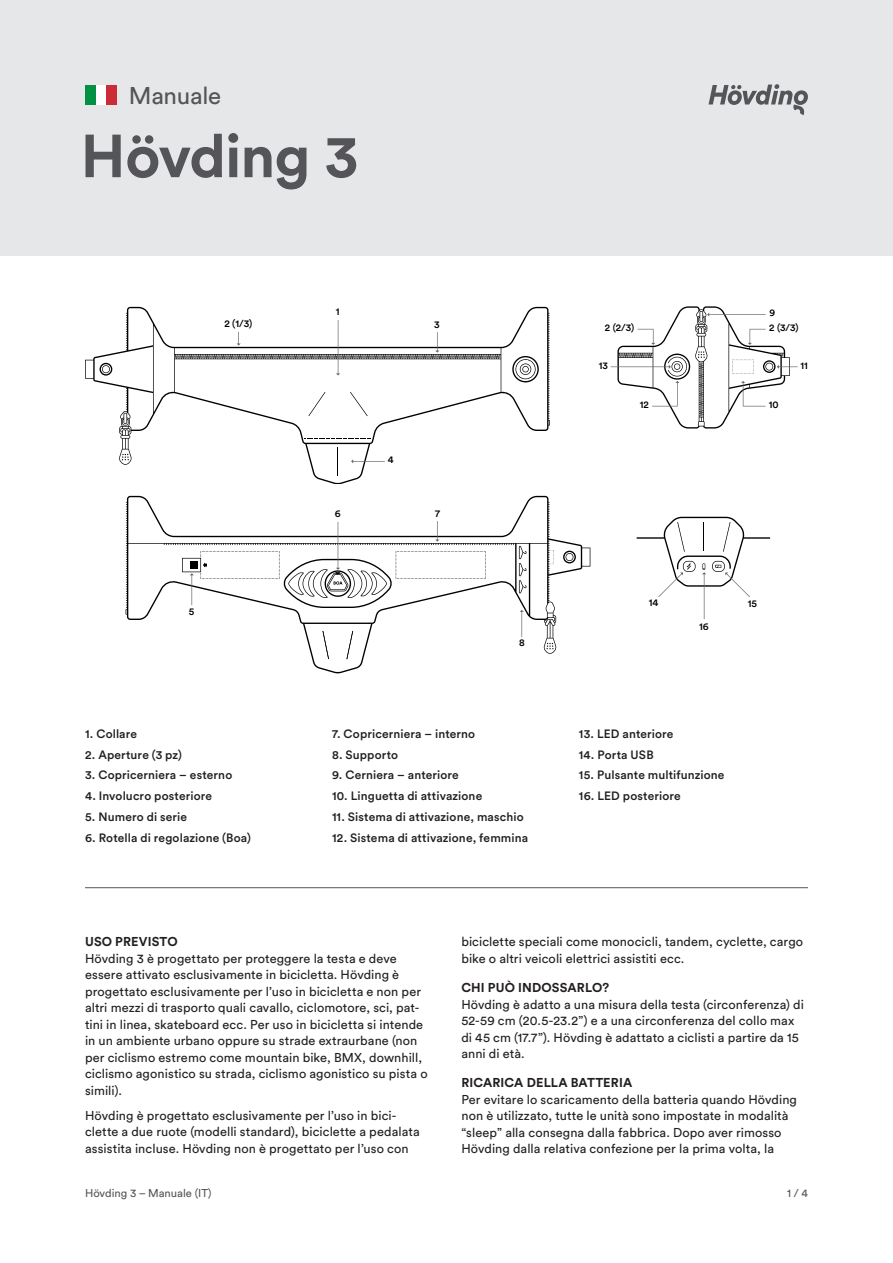
<style>
.page{position:relative;width:893px;height:1263px;background:#fff}
.page>*{position:absolute;margin:0;border:0;box-sizing:border-box;transform-origin:0 0}
.t1{font:700 60px "Circular Pro";letter-spacing:-.02em;color:#555559}
.t2{font:24px "Circular Pro";letter-spacing:-.01em;color:#555559}
.BODY{font:12.75px/16.5px "Circular Pro";letter-spacing:.005em;color:#231f20}
.HEADLINE_-_CAPITAL_L{font:700 12.75px "Circular Pro";letter-spacing:.01em;color:#231f20}
.BLUEPRINT_-_LIST{font:500 12px "Circular Pro";letter-spacing:.01em;color:#231f20}
.t3{font:11.25px "Circular Pro";color:#555559}
.t4{font:500 10.05px "Circular Std";color:#000}
.t5{font:500 9.9px/14.9px "Circular Std";letter-spacing:.005em;color:#000}
</style>
<div class="page">
<svg style="left:85px;top:307px;width:465px;height:177px"></svg>
<svg style="left:337px;top:447px;width:1px;height:29px"></svg>
<svg style="left:304px;top:438px;width:67px;height:1px"></svg>
<svg style="left:512px;top:356px;width:27px;height:26px"></svg>
<svg style="left:100px;top:363px;width:12px;height:13px"></svg>
<svg style="left:122px;top:454px;width:7px;height:6px"></svg>
<svg style="left:308px;top:392px;width:17px;height:24px"></svg>
<svg style="left:350px;top:392px;width:18px;height:24px"></svg>
<svg style="left:351px;top:459px;width:34px;height:4px"></svg>
<svg style="left:336px;top:320px;width:4px;height:55px"></svg>
<svg style="left:237px;top:332px;width:4px;height:14px"></svg>
<svg style="left:435px;top:332px;width:4px;height:21px"></svg>
<svg style="left:126px;top:496px;width:464px;height:177px"></svg>
<svg style="left:563px;top:551px;width:13px;height:12px"></svg>
<svg style="left:323px;top:631px;width:30px;height:28px"></svg>
<svg style="left:550px;top:550px;width:4px;height:15px"></svg>
<svg style="left:519px;top:546px;width:7px;height:47px"></svg>
<svg style="left:546px;top:643px;width:7px;height:6px"></svg>
<svg style="left:520px;top:610px;width:4px;height:27px"></svg>
<svg style="left:182px;top:521px;width:304px;height:87px"></svg>
<svg style="left:611px;top:306px;width:187px;height:122px"></svg>
<svg style="left:637px;top:517px;width:133px;height:102px"></svg>
<div style="left:0;top:0;width:893px;height:255px;background:#e6e7e9"></div>
<svg style="left:708px;top:84px;width:100px;height:31px"></svg>
<hr style="left:85px;top:887px;width:723px;height:1px;background:#555559">
<div style="left:85px;top:85px;width:11px;height:19px;background:#009145"></div>
<div style="left:96px;top:85px;width:11px;height:19px;background:#fff"></div>
<div style="left:107px;top:85px;width:10px;height:19px;background:#cc2b38"></div>
<p class="t2" style="left:129px;top:80px;width:94px">Manuale</p>
<p class="t1" style="left:81px;top:115px;width:279px">Hövding 3</p>
<p class="t4" style="left:336px;top:305px;width:5px">1</p>
<p class="t4" style="left:224px;top:318px;width:30px">2 (1/3)</p>
<p class="t4" style="left:434px;top:318px;width:7px">3</p>
<p class="t4" style="left:388px;top:454px;width:7px">4</p>
<p class="t4" style="left:189px;top:605px;width:7px">5</p>
<p class="BLUEPRINT_-_LIST" style="left:85px;top:725px;width:54px">1. Collare</p>
<p class="BLUEPRINT_-_LIST" style="left:85px;top:746px;width:99px">2. Aperture (3 pz)</p>
<p class="BLUEPRINT_-_LIST" style="left:85px;top:767px;width:149px">3. Copricerniera – esterno</p>
<p class="BLUEPRINT_-_LIST" style="left:85px;top:788px;width:129px">4. Involucro posteriore</p>
<p class="BLUEPRINT_-_LIST" style="left:85px;top:808px;width:104px">5. Numero di serie</p>
<p class="BLUEPRINT_-_LIST" style="left:85px;top:829px;width:167px">6. Rotella di regolazione (Boa)</p>
<p class="t4" style="left:335px;top:507px;width:7px">6</p>
<p class="t4" style="left:435px;top:507px;width:6px">7</p>
<p class="t4" style="left:519px;top:636px;width:7px">8</p>
<p class="BLUEPRINT_-_LIST" style="left:332px;top:725px;width:145px">7. Copricerniera – interno</p>
<p class="BLUEPRINT_-_LIST" style="left:332px;top:746px;width:68px">8. Supporto</p>
<p class="BLUEPRINT_-_LIST" style="left:332px;top:767px;width:128px">9. Cerniera – anteriore</p>
<p class="BLUEPRINT_-_LIST" style="left:332px;top:788px;width:152px">10. Linguetta di attivazione</p>
<p class="BLUEPRINT_-_LIST" style="left:332px;top:808px;width:193px">11. Sistema di attivazione, maschio</p>
<p class="BLUEPRINT_-_LIST" style="left:332px;top:829px;width:198px">12. Sistema di attivazione, femmina</p>
<p class="t5" style="left:605px;top:320px;width:31px">2 (2/3)</p>
<p class="t5" style="left:599px;top:358px;width:11px">13</p>
<p class="t5" style="left:640px;top:397px;width:11px">12</p>
<p class="t5" style="left:769px;top:305px;width:31px">9<br>2 (3/3)</p>
<p class="t5" style="left:769px;top:397px;width:11px">10</p>
<p class="t5" style="left:800px;top:358px;width:9px">11</p>
<p class="t4" style="left:649px;top:596px;width:11px">14</p>
<p class="t4" style="left:748px;top:597px;width:11px">15</p>
<p class="t4" style="left:699px;top:620px;width:11px">16</p>
<p class="BLUEPRINT_-_LIST" style="left:579px;top:725px;width:96px">13. LED anteriore</p>
<p class="BLUEPRINT_-_LIST" style="left:579px;top:746px;width:76px">14. Porta USB</p>
<p class="BLUEPRINT_-_LIST" style="left:579px;top:767px;width:147px">15. Pulsante multifunzione</p>
<p class="BLUEPRINT_-_LIST" style="left:579px;top:788px;width:103px">16. LED posteriore</p>
<p class="HEADLINE_-_CAPITAL_L" style="left:85px;top:933px;width:94px">USO PREVISTO</p>
<p class="BODY" style="left:85px;top:950px;width:344px">Hövding 3 è progettato per proteggere la testa e deve essere attivato esclusivamente in bicicletta. Hövding è progettato esclusivamente per l’uso in bicicletta e non per altri mezzi di trasporto quali cavallo, ciclomotore, sci, pat&shy;tini in linea, skateboard ecc. Per uso in bicicletta si intende in un ambiente urbano oppure su strade extraurbane (non per ciclismo estremo come mountain bike, BMX, downhill, ciclismo agonistico su strada, ciclismo agonistico su pista o simili).</p>
<p class="BODY" style="left:85px;top:1107px;width:336px">Hövding è progettato esclusivamente per l’uso in bici&shy;clette a due ruote (modelli standard), biciclette a pedalata assistita incluse. Hövding non è progettato per l’uso con</p>
<p class="BODY" style="left:461px;top:933px;width:343px">biciclette speciali come monocicli, tandem, cyclette, cargo bike o altri veicoli elettrici assistiti ecc.</p>
<p class="HEADLINE_-_CAPITAL_L" style="left:461px;top:979px;width:149px">CHI PUÒ INDOSSARLO?</p>
<p class="BODY" style="left:461px;top:995px;width:344px">Hövding è adatto a una misura della testa (circonferenza) di 52-59 cm (20.5-23.2”) e a una circonferenza del collo max di 45 cm (17.7”). Hövding è adattato a ciclisti a partire da 15 anni di età.</p>
<p class="HEADLINE_-_CAPITAL_L" style="left:461px;top:1074px;width:172px">RICARICA DELLA BATTERIA</p>
<p class="BODY" style="left:461px;top:1091px;width:337px">Per evitare lo scaricamento della batteria quando Hövding non è utilizzato, tutte le unità sono impostate in modalità “sleep” alla consegna dalla fabbrica. Dopo aver rimosso Hövding dalla relativa confezione per la prima volta, la</p>
<p class="t3" style="left:85px;top:1186px;width:128px">Hövding 3 – Manuale (IT)</p>
<p class="t3" style="left:787px;top:1186px;width:22px">1 / 4</p>
</div>
